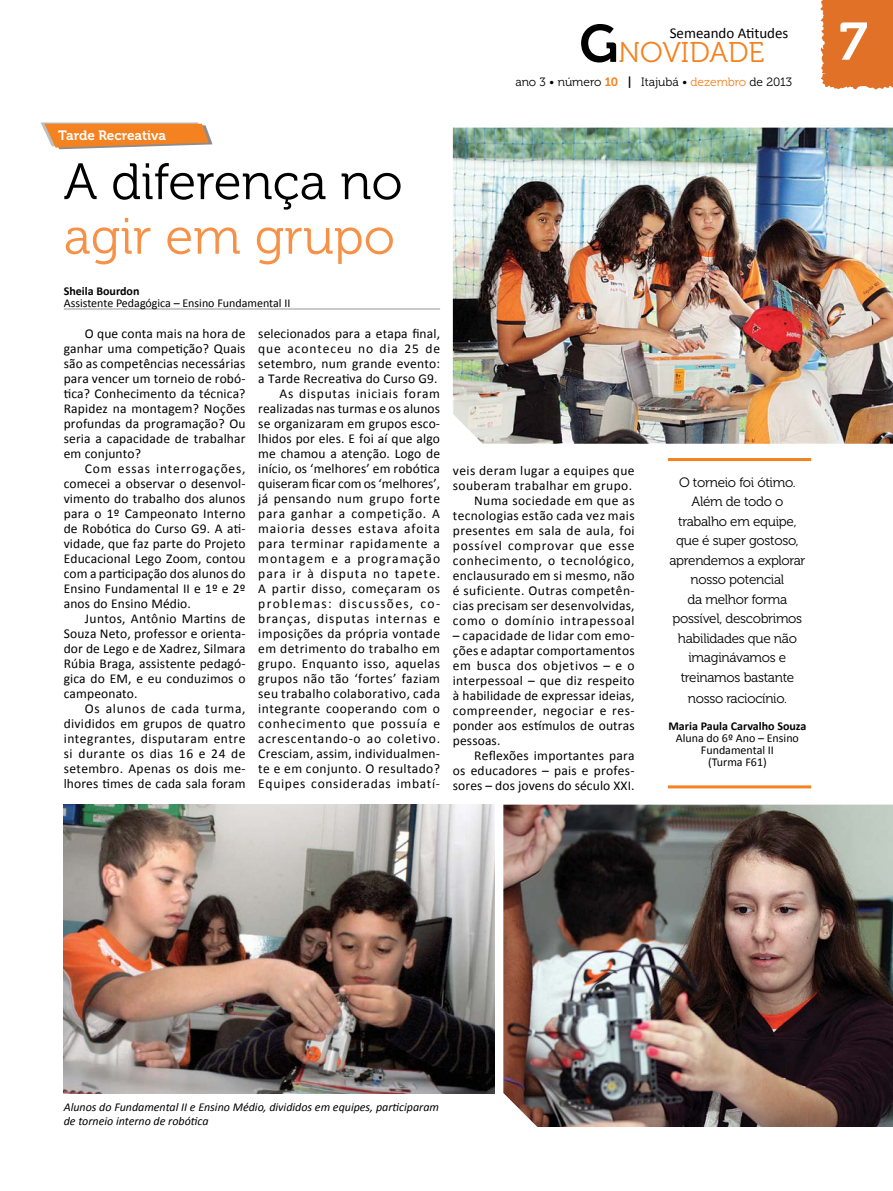
<style>
.page{position:relative;width:893px;height:1191px;background:#fff}
.page>*{position:absolute;margin:0;border:0;box-sizing:border-box;transform-origin:0 0}
.t1{font:52.5px "Museo 700";color:#fff}
.t2{font:51px "Museo 300";color:#000}
.t3{font:51px "Museo 300";color:#f79147}
.t4{font:28.5px "Museo 300";color:#f58220}
.t5{font:15px "Calibri";color:#000}
.t6{font:13.5px/15px "Calibri";letter-spacing:.03em;color:#000;text-align:justify}
.t7{font:13.5px/19.5px "Museo 300";letter-spacing:-.02em;color:#000;text-align:center}
.t8{font:13.5px "Museo 700";color:#fff}
.t9{font:italic 12px/13.5px "Calibri";color:#000}
.t10{font:12px/12px "Calibri";color:#000;text-align:center}
.t11{font:12px "Museo 300";color:#000}
.t12{font:700 12px "Calibri";color:#000}
.s1{font-family:"Museo 700";font-size:52.5px;color:#000}
.s2{font-family:"Museo 700";color:#f58220}
.s3{font-family:"Museo 700"}
.s4{color:#f58220}
</style>
<div class="page">
<div style="left:820px;top:0;width:73px;height:89px;background:#e17126"></div>
<svg style="left:41px;top:122px;width:172px;height:27px;background:#eb9852"></svg>
<hr style="left:64px;top:309px;width:376px;height:1px;background:#939598">
<img style="left:453px;top:128px;width:440px;height:316px">
<img style="left:64px;top:804px;width:430px;height:289px">
<img style="left:503px;top:804px;width:390px;height:323px">
<hr style="left:668px;top:458px;width:143px;height:3px;background:#f58220">
<hr style="left:668px;top:785px;width:143px;height:3px;background:#f58220">
<p class="t5" style="left:670px;top:24px;width:120px">Semeando Atitudes</p>
<h1 class="t1" style="left:839px;top:12px;width:30px">7</h1>
<h3 class="t4" style="left:579px;top:37px;width:186px"><span class="s1">G</span>NOVIDADE</h3>
<p class="t11" style="left:515px;top:75px;width:278px">ano 3 • número <span class="s2">10</span> <span class="s3">|</span> Itajubá • <span class="s4">dezembro</span> de 2013</p>
<p class="t8" style="left:58px;top:128px;width:109px">Tarde Recreativa</p>
<h2 class="t2" style="left:64px;top:154px;width:340px">A diferença no</h2>
<h2 class="t3" style="left:64px;top:209px;width:333px">agir em grupo</h2>
<p class="t12" style="left:64px;top:283px;width:77px">Sheila Bourdon</p>
<p class="t10" style="left:64px;top:297px;width:228px">Assistente Pedagógica – Ensino Fundamental II</p>
<p class="t6" style="left:64px;top:326px;width:183px;text-indent:21px">O que conta mais na hora de ganhar uma competição? Quais são as competências necessárias para vencer um torneio de robó&shy;tica? Conhecimento da técnica?<br>Rapidez na montagem? Noções profundas da programação? Ou seria a capacidade de trabalhar em conjunto?</p>
<p class="t6" style="left:64px;top:461px;width:183px;text-indent:21px">Com essas interrogações, comecei a observar o desenvol&shy;vimento do trabalho dos alunos para o 1º Campeonato Interno de Robótica do Curso G9. A ati&shy;vidade, que faz parte do Projeto Educacional Lego Zoom, contou com a participação dos alunos do Ensino Fundamental II e 1º e 2º anos do Ensino Médio.</p>
<p class="t6" style="left:64px;top:611px;width:183px;text-indent:21px">Juntos, Antônio Martins de Souza Neto, professor e orienta&shy;dor de Lego e de Xadrez, Silmara Rúbia Braga, assistente pedagó&shy;gica do EM, e eu conduzimos o campeonato.</p>
<p class="t6" style="left:64px;top:701px;width:183px;text-indent:21px">Os alunos de cada turma, divididos em grupos de quatro integrantes, disputaram entre si durante os dias 16 e 24 de setembro. Apenas os dois me&shy;lhores times de cada sala foram</p>
<p class="t6" style="left:258px;top:326px;width:183px;text-align:right">selecionados para a etapa final, que aconteceu no dia 25 de setembro, num grande evento: a Tarde Recreativa do Curso G9.<br>As disputas iniciais foram realizadas nas turmas e os alunos se organizaram em grupos esco&shy;lhidos por eles. E foi aí que algo me chamou a atenção. Logo de início, os ‘melhores’ em robótica quiseram ficar com os ‘melhores’, já pensando num grupo forte para ganhar a competição. A maioria desses estava afoita para terminar rapidamente a montagem e a programação para ir à disputa no tapete.<br>A partir disso, começaram os problemas: discussões, co&shy;branças, disputas internas e imposições da própria vontade em detrimento do trabalho em grupo. Enquanto isso, aquelas grupos não tão ‘fortes’ faziam seu trabalho colaborativo, cada integrante cooperando com o conhecimento que possuía e acrescentando-o ao coletivo.<br>Cresciam, assim, individualmen&shy;te e em conjunto. O resultado?<br>Equipes consideradas imbatí-</p>
<p class="t6" style="left:453px;top:463px;width:183px;text-align:right">veis deram lugar a equipes que souberam trabalhar em grupo.<br>Numa sociedade em que as tecnologias estão cada vez mais presentes em sala de aula, foi possível comprovar que esse conhecimento, o tecnológico, enclausurado em si mesmo, não é suficiente. Outras competên&shy;cias precisam ser desenvolvidas, como o domínio intrapessoal</p>
<p class="t6" style="left:453px;top:628px;width:183px">– capacidade de lidar com emo&shy;ções e adaptar comportamentos em busca dos objetivos – e o interpessoal – que diz respeito à habilidade de expressar ideias, compreender, negociar e res&shy;ponder aos estímulos de outras pessoas.</p>
<p class="t6" style="left:453px;top:748px;width:183px;text-indent:21px">Reflexões importantes para os educadores – pais e profes&shy;sores – dos jovens do século XXI.</p>
<p class="t7" style="left:669px;top:472px;width:138px">O torneio foi ótimo.<br>Além de todo o trabalho em equipe, que é super gostoso, aprendemos a explorar nosso potencial<br>da melhor forma possível, descobrimos habilidades que não imaginávamos e treinamos bastante</p>
<p class="t7" style="left:688px;top:688px;width:101px">nosso raciocínio.</p>
<p class="t12" style="left:668px;top:718px;width:140px">Maria Paula Carvalho Souza</p>
<p class="t10" style="left:676px;top:732px;width:125px">Aluna do 6º Ano – Ensino<br>Fundamental II<br>(Turma F61)</p>
<p class="t9" style="left:64px;top:1100px;width:377px">Alunos do Fundamental II e Ensino Médio, divididos em equipes, participaram de torneio interno de robótica</p>
</div>
